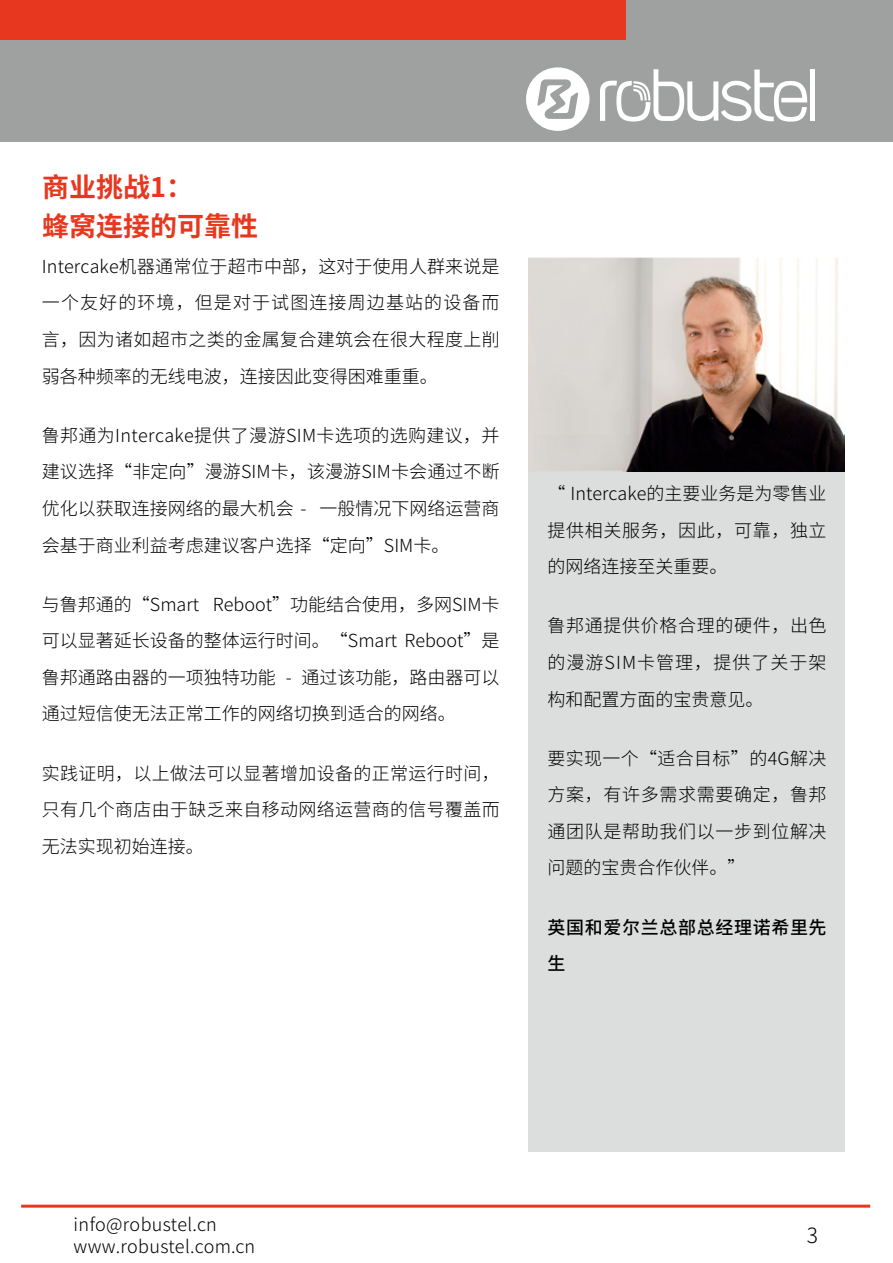
<style>
.page{position:relative;width:893px;height:1263px;background:#fff}
.page>*{position:absolute;margin:0;border:0;box-sizing:border-box;transform-origin:0 0}
.t1{font:700 27px/39.3px "Source Han Sans SC";color:#e7381f}
.t2{font:300 21px "Source Han Sans SC";color:#000}
.t3{font:300 18px/36.6px "Source Han Sans SC";color:#000;text-align:justify}
.t4{font:300 18px/21.6px "Source Han Sans SC";letter-spacing:.02em;color:#000}
.t5{font:500 18px/36.6px "Source Han Sans SC";letter-spacing:.035em;color:#000}
</style>
<div class="page">
<div style="left:0;top:0;width:893px;height:141px;background:#9fa0a0"></div>
<div style="left:0;top:0;width:626px;height:39px;background:#e7381f"></div>
<svg style="left:526px;top:67px;width:63px;height:64px"></svg>
<div style="left:810px;top:69px;width:5px;height:52px;background:#fff"></div>
<svg style="left:600px;top:69px;width:207px;height:53px"></svg>
<hr style="left:21px;top:1205px;width:849px;height:3px;background:#e7381f">
<div style="left:528px;top:469px;width:317px;height:683px;background:#dcdddd"></div>
<img style="left:528px;top:257px;width:317px;height:214px">
<div style="left:530px;top:411px;width:99px;height:24px;background:#d8d5d0"></div>
<h1 class="t1" style="left:42px;top:168px;width:218px">商业挑战1：<br>蜂窝连接的可靠性</h1>
<p class="t3" style="left:42px;top:248px;width:459px">Intercake机器通常位于超市中部，这对于使用人群来说是一个友好的环境，但是对于试图连接周边基站的设备而言，因为诸如超市之类的金属复合建筑会在很大程度上削弱各种频率的无线电波，连接因此变得困难重重。</p>
<p class="t3" style="left:42px;top:417px;width:459px">鲁邦通为Intercake提供了漫游SIM卡选项的选购建议，并建议选择“非定向”漫游SIM卡，该漫游SIM卡会通过不断优化以获取连接网络的最大机会 - 一般情况下网络运营商会基于商业利益考虑建议客户选择“定向”SIM卡。</p>
<p class="t3" style="left:42px;top:586px;width:459px">与鲁邦通的“Smart Reboot”功能结合使用，多网SIM卡可以显著延长设备的整体运行时间。“Smart Reboot”是鲁邦通路由器的一项独特功能 - 通过该功能，路由器可以通过短信使无法正常工作的网络切换到适合的网络。</p>
<p class="t3" style="left:42px;top:755px;width:459px">实践证明，以上做法可以显著增加设备的正常运行时间，只有几个商店由于缺乏来自移动网络运营商的信号覆盖而无法实现初始连接。</p>
<p class="t3" style="left:548px;top:475px;width:281px">“ Intercake的主要业务是为零售业提供相关服务，因此，可靠，独立的网络连接至关重要。</p>
<p class="t3" style="left:548px;top:608px;width:281px">鲁邦通提供价格合理的硬件，出色的漫游SIM卡管理，提供了关于架构和配置方面的宝贵意见。</p>
<p class="t3" style="left:548px;top:740px;width:281px">要实现一个“适合目标”的4G解决方案，有许多需求需要确定，鲁邦通团队是帮助我们以一步到位解决问题的宝贵合作伙伴。”</p>
<p class="t5" style="left:548px;top:909px;width:281px">英国和爱尔兰总部总经理诺希里先生</p>
<p class="t4" style="left:74px;top:1214px;width:183px">info@robustel.cn www.robustel.com.cn</p>
<p class="t2" style="left:807px;top:1223px;width:13px">3</p>
</div>
